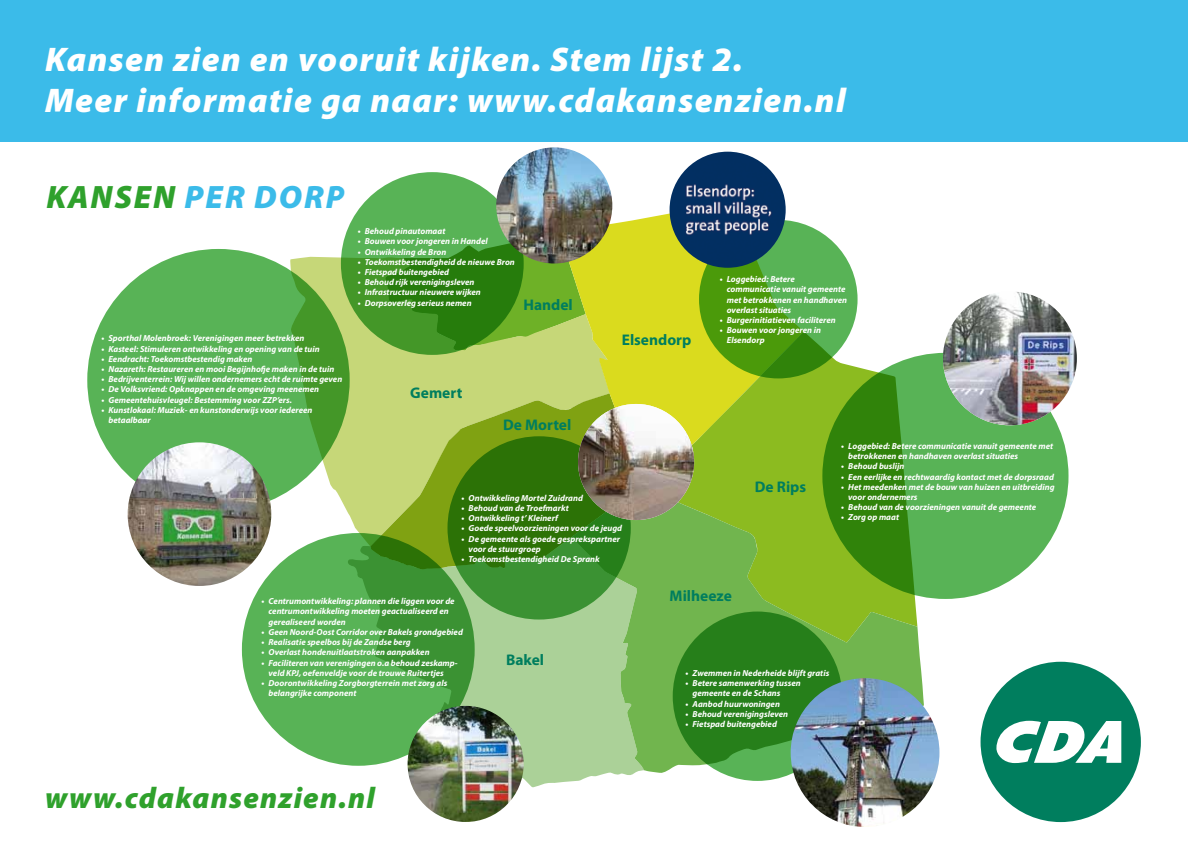
<style>
.page{position:relative;width:1188px;height:851px;background:#fff}
.page>*{position:absolute;margin:0;border:0;box-sizing:border-box;transform-origin:0 0}
.t1{font:italic 900 34.25px/40.9px "Myriad Pro";letter-spacing:.04em;color:#fff}
.t2{font:italic 900 32.5px "Myriad Pro";letter-spacing:.06em;color:#3bbbe9}
.t3{font:italic 900 29.88px "Myriad Pro";letter-spacing:.04em;color:#2fa12c}
.t4{font:700 15.38px "Myriad Pro";color:#007e5e}
.t5{font:italic 700 8.75px/10.2px "Myriad Pro";color:#fff}
.s1{color:#2fa12c}
</style>
<div class="page">
<svg style="left:347px;top:569px;width:288px;height:218px;background:#b5d6a5"></svg>
<svg style="left:290px;top:257px;width:269px;height:289px;background:#c0d67f"></svg>
<svg style="left:370px;top:393px;width:189px;height:176px;background:#a9c14e"></svg>
<svg style="left:559px;top:201px;width:244px;height:245px;background:#cdd63a"></svg>
<svg style="left:640px;top:331px;width:276px;height:154px;background:#b1cc36"></svg>
<svg style="left:571px;top:485px;width:352px;height:288px;background:#86bd50"></svg>
<div style="left:0;top:0;width:1187px;height:141px;background:#3bbbe9"></div>
<svg style="left:980px;top:661px;width:160px;height:160px"></svg>
<svg style="left:87px;top:249px;width:262px;height:262px;background:#55af50"></svg>
<svg style="left:822px;top:353px;width:246px;height:246px;background:#4ba33d"></svg>
<svg style="left:672px;top:611px;width:169px;height:169px;background:#2b8420"></svg>
<svg style="left:242px;top:533px;width:232px;height:232px;background:#4fa84a"></svg>
<svg style="left:698px;top:220px;width:159px;height:158px;background:#4fa32e"></svg>
<svg style="left:341px;top:172px;width:182px;height:183px;background:#429931"></svg>
<svg style="left:447px;top:436px;width:183px;height:183px;background:#307d15"></svg>
<img style="left:942px;top:291px;width:134px;height:134px;border-radius:67px">
<img style="left:669px;top:152px;width:116px;height:116px;border-radius:58px">
<img style="left:128px;top:442px;width:143px;height:144px;border-radius:72px">
<img style="left:496px;top:147px;width:116px;height:116px;border-radius:58px">
<img style="left:578px;top:404px;width:116px;height:116px;border-radius:58px">
<img style="left:407px;top:705px;width:116px;height:116px;border-radius:58px">
<img style="left:790px;top:678px;width:149px;height:148px;border-radius:74px">
<h1 class="t1" style="left:45px;top:37px;width:801px">Kansen zien en vooruit kijken. Stem lijst 2.<br>Meer informatie ga naar: www.cdakansenzien.nl</h1>
<h2 class="t2" style="left:46px;top:176px;width:299px"><span class="s1">Kansen</span> per dorp</h2>
<p class="t5" style="left:101px;top:333px;width:204px">• Sporthal Molenbroek: Verenigingen meer betrekken</p>
<p class="t5" style="left:101px;top:343px;width:220px">• Kasteel: Stimuleren ontwikkeling en opening van de tuin</p>
<p class="t5" style="left:101px;top:353px;width:152px">• Eendracht: Toekomstbestendig maken</p>
<p class="t5" style="left:101px;top:363px;width:234px">• Nazareth: Restaureren en mooi Begijnhofje maken in de tuin</p>
<p class="t5" style="left:101px;top:374px;width:242px">• Bedrijventerrein: Wij willen ondernemers echt de ruimte geven</p>
<p class="t5" style="left:101px;top:384px;width:219px">• De Volksvriend: Opknappen en de omgeving meenemen</p>
<p class="t5" style="left:101px;top:394px;width:192px">• Gemeentehuisvleugel: Bestemming voor ZZP’ers.</p>
<p class="t5" style="left:108px;top:404px;width:205px;text-indent:-7px">• Kunstlokaal: Muziek- en kunstonderwijs voor iedereen betaalbaar</p>
<p class="t5" style="left:357px;top:226px;width:89px">• Behoud pinautomaat</p>
<p class="t5" style="left:357px;top:236px;width:132px">• Bouwen voor jongeren in Handel</p>
<p class="t5" style="left:357px;top:246px;width:90px">• Ontwikkeling de Bron</p>
<p class="t5" style="left:357px;top:256px;width:159px">• Toekomstbestendigheid de nieuwe Bron</p>
<p class="t5" style="left:357px;top:266px;width:93px">• Fietspad buitengebied</p>
<p class="t5" style="left:357px;top:277px;width:118px">• Behoud rijk verenigingsleven</p>
<p class="t5" style="left:357px;top:287px;width:125px">• Infrastructuur nieuwere wijken</p>
<p class="t5" style="left:357px;top:297px;width:115px">• Dorpsoverleg serieus nemen</p>
<h3 class="t4" style="left:523px;top:295px;width:51px">Handel</h3>
<h3 class="t4" style="left:410px;top:382px;width:54px">Gemert</h3>
<h3 class="t4" style="left:503px;top:414px;width:70px">De Mortel</h3>
<h3 class="t4" style="left:621px;top:330px;width:71px">Elsendorp</h3>
<p class="t5" style="left:461px;top:492px;width:123px">• Ontwikkeling Mortel Zuidrand</p>
<p class="t5" style="left:461px;top:502px;width:109px">• Behoud van de Troefmarkt</p>
<p class="t5" style="left:461px;top:513px;width:98px">• Ontwikkeling t’ Kleinerf</p>
<p class="t5" style="left:461px;top:523px;width:162px">• Goede speelvoorzieningen voor de jeugd</p>
<p class="t5" style="left:468px;top:533px;width:153px;text-indent:-7px">• De gemeente als goede gesprekspartner voor de stuurgroep</p>
<p class="t5" style="left:461px;top:553px;width:140px">• Toekomstbestendigheid De Sprank</p>
<p class="t5" style="left:726px;top:274px;width:122px;text-indent:-7px">• Loggebied: Betere communicatie vanuit gemeente met betrokkenen en handhaven overlast situaties</p>
<p class="t5" style="left:719px;top:314px;width:117px">• Burgerinitiatieven faciliteren</p>
<p class="t5" style="left:726px;top:325px;width:96px;text-indent:-7px">• Bouwen voor jongeren in<br>Elsendorp</p>
<h3 class="t4" style="left:754px;top:477px;width:53px">De Rips</h3>
<p class="t5" style="left:848px;top:440px;width:206px;text-indent:-7px">• Loggebied: Betere communicatie vanuit gemeente met betrokkenen en handhaven overlast situaties</p>
<p class="t5" style="left:840px;top:461px;width:65px">• Behoud buslijn</p>
<p class="t5" style="left:840px;top:471px;width:214px">• Een eerlijke en rechtwaardig kontact met de dorpsraad</p>
<p class="t5" style="left:848px;top:481px;width:208px;text-indent:-7px">• Het meedenken met de bouw van huizen en uitbreiding voor ondernemers</p>
<p class="t5" style="left:840px;top:501px;width:197px">• Behoud van de voorzieningen vanuit de gemeente</p>
<p class="t5" style="left:840px;top:512px;width:59px">• Zorg op maat</p>
<p class="t5" style="left:268px;top:595px;width:187px;text-indent:-7px">• Centrumontwikkeling: plannen die liggen voor de centrumontwikkeling moeten geactualiseerd en gerealiseerd worden</p>
<p class="t5" style="left:261px;top:626px;width:203px">• Geen Noord-Oost Corridor over Bakels grondgebied</p>
<p class="t5" style="left:261px;top:636px;width:151px">• Realisatie speelbos bij de Zandse berg</p>
<p class="t5" style="left:261px;top:646px;width:170px">• Overlast hondenuitlaatstroken aanpakken</p>
<p class="t5" style="left:268px;top:657px;width:191px;text-indent:-7px">• Faciliteren van verenigingen o.a behoud zeskamp&shy;veld KPJ, oefenveldje voor de trouwe Ruitertjes</p>
<p class="t5" style="left:268px;top:677px;width:180px;text-indent:-7px">• Doorontwikkeling Zorgborgterrein met zorg als belangrijke component</p>
<h3 class="t3" style="left:45px;top:777px;width:331px">www.cdakansenzien.nl</h3>
<h3 class="t4" style="left:506px;top:649px;width:40px">Bakel</h3>
<h3 class="t4" style="left:669px;top:586px;width:64px">Milheeze</h3>
<p class="t5" style="left:685px;top:667px;width:145px">• Zwemmen in Nederheide blijft gratis</p>
<p class="t5" style="left:692px;top:677px;width:110px;text-indent:-7px">• Betere samenwerking tussen gemeente en de Schans</p>
<p class="t5" style="left:685px;top:698px;width:96px">• Aanbod huurwoningen</p>
<p class="t5" style="left:685px;top:708px;width:104px">• Behoud verenigingsleven</p>
<p class="t5" style="left:685px;top:718px;width:93px">• Fietspad buitengebied</p>
</div>
